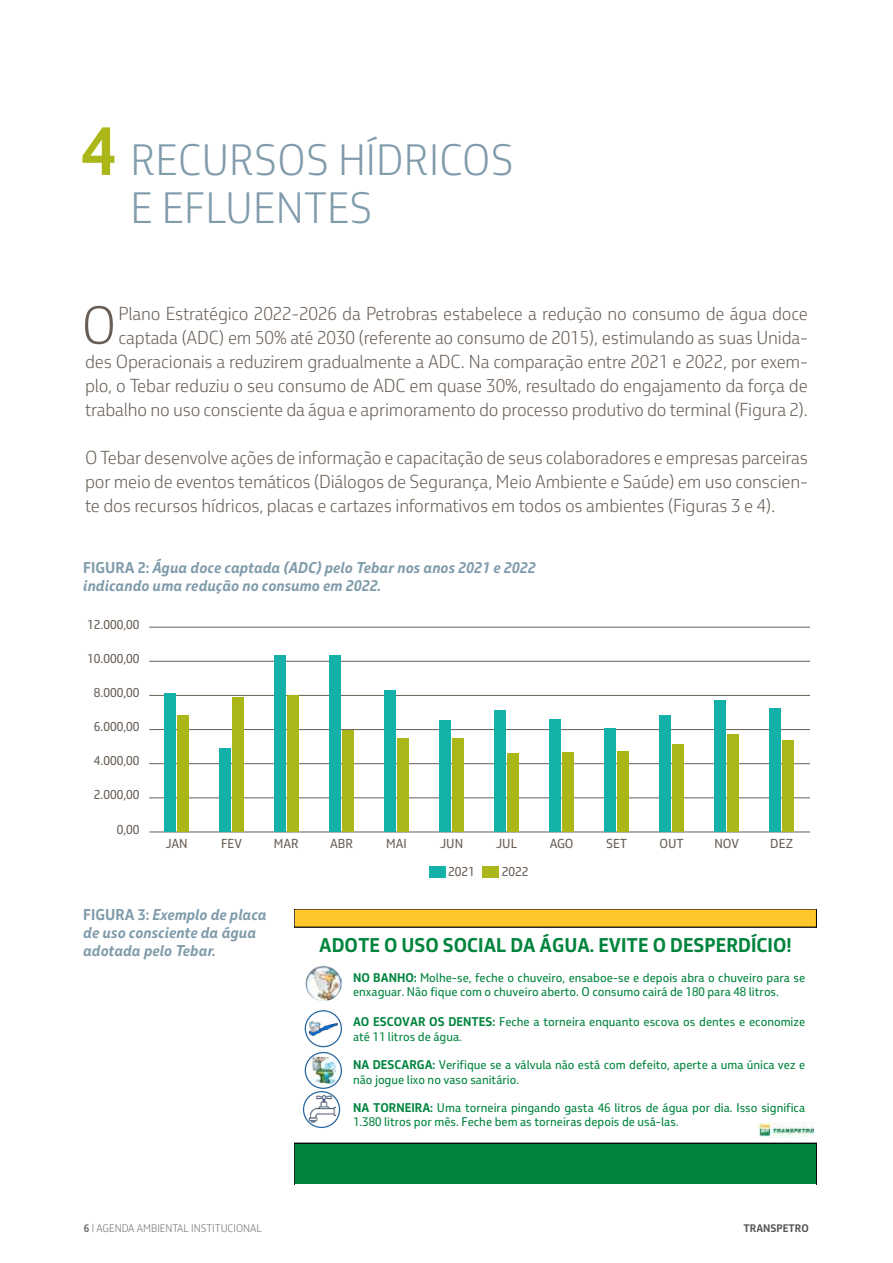
<style>
.page{position:relative;width:893px;height:1263px;background:#fff}
.page>*{position:absolute;margin:0;border:0;box-sizing:border-box;transform-origin:0 0}
.t1{font:700 66px "Petrobras Sans";color:#abb718}
.t2{font:300 50.85px "Petrobras Sans";color:#685e55}
.t3{font:300 42px/48px "Petrobras Sans";color:#809bab}
.t4{font:700 19.05px "Petrobras Sans";color:#00843d}
.t5{font:300 18px/24px "Petrobras Sans";letter-spacing:-.01em;color:#685e55;text-align:right}
.t6{font:italic 700 15px/18px "Petrobras Sans";color:#809bab}
.t7{font:12.45px "Petrobras Sans";color:#685e55}
.t8{font:12.15px/14.5px "Petrobras Sans";color:#00843d}
.t9{font:300 10.5px "Petrobras Sans";color:#706f6f}
.t10{font:700 10.5px "Petrobras Sans";color:#575756}
.s1{font-style:normal}
.s2{font-weight:700}
</style>
<div class="page">
<svg style="left:295px;top:927px;width:521px;height:216px"></svg>
<div style="left:295px;top:909px;width:521px;height:18px;background:#ffc72c"></div>
<div style="left:295px;top:1143px;width:521px;height:41px;background:#00843d"></div>
<img style="left:305px;top:965px;width:37px;height:36px">
<img style="left:311px;top:1057px;width:27px;height:27px">
<div style="left:305px;top:1052px;width:37px;height:37px;border:1px solid #2867a0;border-radius:50%"></div>
<img style="left:758px;top:1123px;width:56px;height:15px">
<img style="left:307px;top:1093px;width:28px;height:30px">
<div style="left:303px;top:1091px;width:37px;height:37px;border:1px solid #2867a0;border-radius:50%"></div>
<img style="left:309px;top:1021px;width:28px;height:14px">
<div style="left:305px;top:1010px;width:37px;height:37px;border:1px solid #2867a0;border-radius:50%"></div>
<hr style="left:149px;top:627px;width:661px;height:1px;background:#685e55">
<hr style="left:149px;top:661px;width:661px;height:1px;background:#685e55">
<hr style="left:149px;top:695px;width:661px;height:1px;background:#685e55">
<hr style="left:149px;top:729px;width:661px;height:1px;background:#685e55">
<hr style="left:149px;top:763px;width:661px;height:1px;background:#685e55">
<hr style="left:149px;top:797px;width:661px;height:1px;background:#685e55">
<hr style="left:149px;top:832px;width:661px;height:1px;background:#685e55">
<div style="left:429px;top:866px;width:16px;height:12px;background:#14b1a8"></div>
<div style="left:483px;top:866px;width:16px;height:12px;background:#abb718"></div>
<div style="left:164px;top:693px;width:12px;height:139px;background:#14b1a8"></div>
<div style="left:177px;top:715px;width:12px;height:117px;background:#abb718"></div>
<div style="left:219px;top:748px;width:12px;height:84px;background:#14b1a8"></div>
<div style="left:232px;top:698px;width:12px;height:134px;background:#abb718"></div>
<div style="left:274px;top:655px;width:12px;height:177px;background:#14b1a8"></div>
<div style="left:287px;top:695px;width:12px;height:137px;background:#abb718"></div>
<div style="left:329px;top:655px;width:12px;height:177px;background:#14b1a8"></div>
<div style="left:342px;top:730px;width:12px;height:102px;background:#abb718"></div>
<div style="left:384px;top:691px;width:12px;height:141px;background:#14b1a8"></div>
<div style="left:397px;top:738px;width:12px;height:94px;background:#abb718"></div>
<div style="left:439px;top:721px;width:12px;height:111px;background:#14b1a8"></div>
<div style="left:452px;top:738px;width:12px;height:94px;background:#abb718"></div>
<div style="left:494px;top:710px;width:12px;height:122px;background:#14b1a8"></div>
<div style="left:507px;top:754px;width:12px;height:78px;background:#abb718"></div>
<div style="left:549px;top:719px;width:12px;height:113px;background:#14b1a8"></div>
<div style="left:563px;top:752px;width:11px;height:80px;background:#abb718"></div>
<div style="left:604px;top:728px;width:12px;height:104px;background:#14b1a8"></div>
<div style="left:618px;top:751px;width:11px;height:81px;background:#abb718"></div>
<div style="left:659px;top:715px;width:12px;height:117px;background:#14b1a8"></div>
<div style="left:673px;top:744px;width:11px;height:88px;background:#abb718"></div>
<div style="left:714px;top:700px;width:12px;height:132px;background:#14b1a8"></div>
<div style="left:728px;top:734px;width:11px;height:98px;background:#abb718"></div>
<div style="left:769px;top:709px;width:12px;height:123px;background:#14b1a8"></div>
<div style="left:783px;top:740px;width:11px;height:92px;background:#abb718"></div>
<h1 class="t1" style="left:81px;top:108px;width:37px">4</h1>
<h3 class="t3" style="left:130px;top:137px;width:385px">RECURSOS HÍDRICOS<br>E EFLUENTES</h3>
<h2 class="t2" style="left:81px;top:296px;width:37px">O</h2>
<p class="t5" style="left:85px;top:301px;width:724px">Plano Estratégico 2022-2026 da Petrobras estabelece a redução no consumo de água doce captada (ADC) em 50% até 2030 (referente ao consumo de 2015), estimulando as suas Unida-<br>des Operacionais a reduzirem gradualmente a ADC. Na comparação entre 2021 e 2022, por exem&shy;plo, o Tebar reduziu o seu consumo de ADC em quase 30%, resultado do engajamento da força de trabalho no uso consciente da água e aprimoramento do processo produtivo do terminal (Figura 2).</p>
<p class="t5" style="left:85px;top:445px;width:724px;text-align:justify">O Tebar desenvolve ações de informação e capacitação de seus colaboradores e empresas parceiras por meio de eventos temáticos (Diálogos de Segurança, Meio Ambiente e Saúde) em uso conscien&shy;te dos recursos hídricos, placas e cartazes informativos em todos os ambientes (Figuras 3 e 4).</p>
<p class="t6" style="left:83px;top:558px;width:454px"><span class="s1">FIGURA 2:</span> Água doce captada (ADC) pelo Tebar nos anos 2021 e 2022 indicando uma redução no consumo em 2022.</p>
<p class="t7" style="left:87px;top:616px;width:54px">12.000,00</p>
<p class="t7" style="left:87px;top:651px;width:54px">10.000,00</p>
<p class="t7" style="left:94px;top:685px;width:47px">8.000,00</p>
<p class="t7" style="left:94px;top:719px;width:47px">6.000,00</p>
<p class="t7" style="left:94px;top:753px;width:47px">4.000,00</p>
<p class="t7" style="left:94px;top:787px;width:47px">2.000,00</p>
<p class="t7" style="left:117px;top:821px;width:24px">0,00</p>
<p class="t7" style="left:165px;top:835px;width:24px">JAN</p>
<p class="t7" style="left:221px;top:835px;width:23px">FEV</p>
<p class="t7" style="left:274px;top:835px;width:26px">MAR</p>
<p class="t7" style="left:330px;top:835px;width:24px">ABR</p>
<p class="t7" style="left:386px;top:835px;width:22px">MAI</p>
<p class="t7" style="left:440px;top:835px;width:25px">JUN</p>
<p class="t7" style="left:496px;top:835px;width:23px">JUL</p>
<p class="t7" style="left:550px;top:835px;width:25px">AGO</p>
<p class="t7" style="left:606px;top:835px;width:23px">SET</p>
<p class="t7" style="left:659px;top:835px;width:26px">OUT</p>
<p class="t7" style="left:714px;top:835px;width:26px">NOV</p>
<p class="t7" style="left:770px;top:835px;width:24px">DEZ</p>
<p class="t7" style="left:448px;top:864px;width:28px">2021</p>
<p class="t7" style="left:502px;top:864px;width:28px">2022</p>
<p class="t6" style="left:83px;top:905px;width:185px"><span class="s1">FIGURA 3:</span> Exemplo de placa de uso consciente da água adotada pelo Tebar.</p>
<p class="t4" style="left:319px;top:932px;width:474px">ADOTE O USO SOCIAL DA ÁGUA. EVITE O DESPERDÍCIO!</p>
<p class="t8" style="left:353px;top:970px;width:454px"><span class="s2">NO BANHO:</span> Molhe-se, feche o chuveiro, ensaboe-se e depois abra o chuveiro para se enxaguar. Não fique com o chuveiro aberto. O consumo cairá de 180 para 48 litros.</p>
<p class="t8" style="left:353px;top:1014px;width:454px"><span class="s2">AO ESCOVAR OS DENTES:</span> Feche a torneira enquanto escova os dentes e economize até 11 litros de água.</p>
<p class="t8" style="left:353px;top:1057px;width:454px"><span class="s2">NA DESCARGA:</span> Verifique se a válvula não está com defeito, aperte a uma única vez e não jogue lixo no vaso sanitário.</p>
<p class="t8" style="left:353px;top:1100px;width:454px"><span class="s2">NA TORNEIRA:</span> Uma torneira pingando gasta 46 litros de água por dia. Isso significa<br>1.380 litros por mês. Feche bem as torneiras depois de usá-las.</p>
<p class="t9" style="left:84px;top:1222px;width:180px"><span class="s2">6</span> | AGENDA AMBIENTAL INSTITUCIONAL</p>
<p class="t10" style="left:743px;top:1221px;width:67px">TRANSPETRO</p>
</div>
